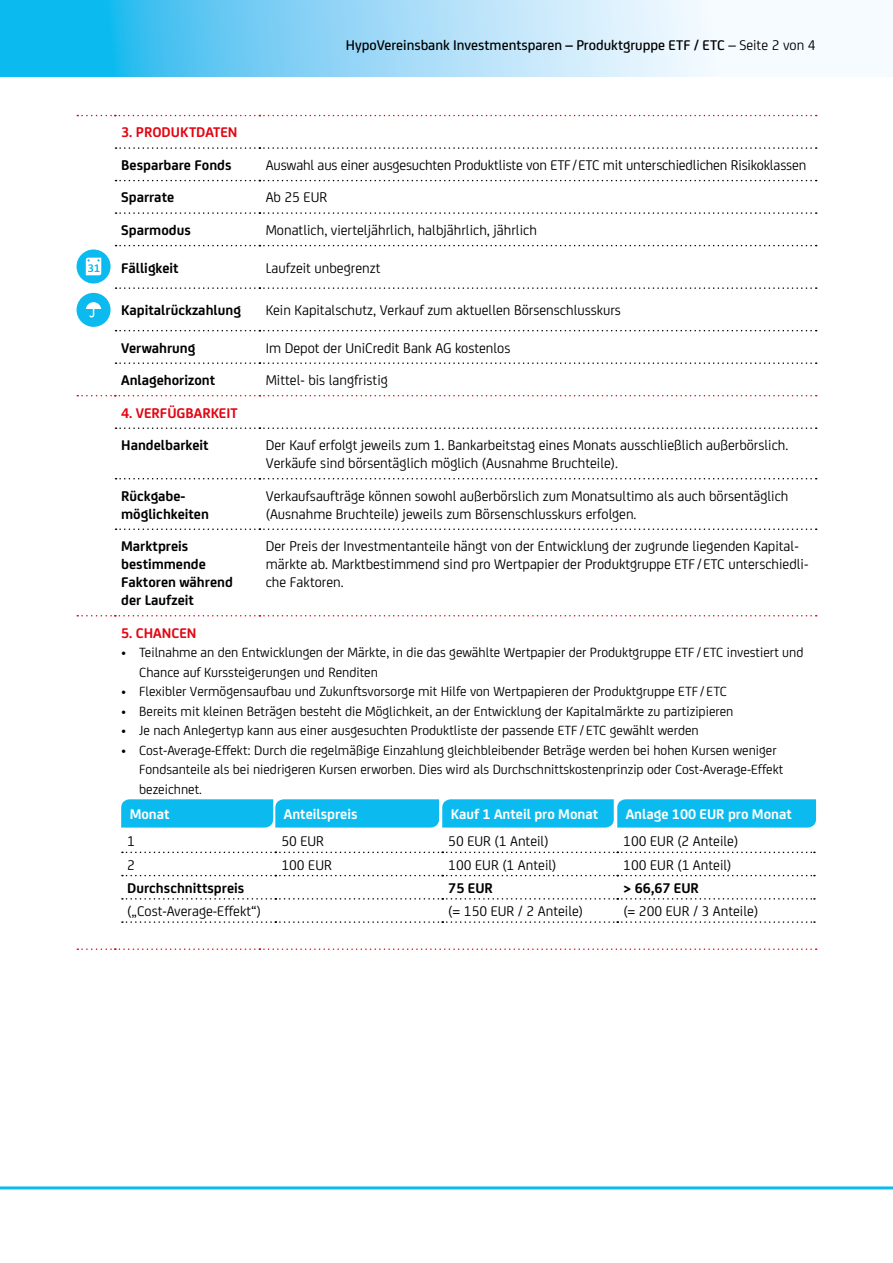
<style>
.page{position:relative;width:893px;height:1263px;background:#fff}
.page>*{position:absolute;margin:0;border:0;box-sizing:border-box;transform-origin:0 0}
.t1{font:15px/18px "Uni Credit";color:#000}
.t2{font:700 15px/18px "Uni Credit";color:#000}
.t3{font:500 15px "Uni Credit";color:#000}
.t4{font:700 15px "Uni Credit";color:#fff}
.t5{font:700 15px "Uni Credit";color:#e30613}
.t6{font:14.25px/19.5px "Uni Credit";color:#000}
.s1{font-weight:400}
</style>
<div class="page">
<svg style="left:0;top:0;width:717px;height:77px;background:#89d6f6"></svg>
<hr style="left:0;top:1186px;width:893px;height:3px;background:#0bbbef">
<svg style="left:116px;top:427px;width:701px;height:2px"></svg>
<svg style="left:116px;top:478px;width:701px;height:1px"></svg>
<svg style="left:116px;top:528px;width:701px;height:2px"></svg>
<svg style="left:77px;top:115px;width:740px;height:1px"></svg>
<svg style="left:116px;top:147px;width:701px;height:2px"></svg>
<svg style="left:77px;top:395px;width:740px;height:1px"></svg>
<svg style="left:77px;top:615px;width:740px;height:1px"></svg>
<svg style="left:77px;top:948px;width:740px;height:2px"></svg>
<svg style="left:116px;top:180px;width:701px;height:1px"></svg>
<svg style="left:116px;top:212px;width:701px;height:2px"></svg>
<svg style="left:116px;top:245px;width:701px;height:1px"></svg>
<svg style="left:116px;top:287px;width:701px;height:2px"></svg>
<svg style="left:116px;top:330px;width:701px;height:1px"></svg>
<svg style="left:116px;top:362px;width:701px;height:2px"></svg>
<svg style="left:77px;top:249px;width:34px;height:34px"></svg>
<svg style="left:86px;top:258px;width:15px;height:17px"></svg>
<div style="left:77px;top:293px;width:34px;height:34px;background:#0bbbef;border-radius:50%"></div>
<svg style="left:86px;top:302px;width:15px;height:15px"></svg>
<svg style="left:122px;top:851px;width:693px;height:2px"></svg>
<svg style="left:122px;top:875px;width:693px;height:1px"></svg>
<svg style="left:122px;top:898px;width:693px;height:1px"></svg>
<svg style="left:122px;top:921px;width:693px;height:2px"></svg>
<div style="left:121px;top:799px;width:695px;height:28px;background:#0bbbef"></div>
<p class="t3" style="left:346px;top:34px;width:471px">HypoVereinsbank Investmentsparen – Produktgruppe ETF / ETC <span class="s1">– Seite 2 von 4</span></p>
<p class="t5" style="left:121px;top:121px;width:118px">3. PRODUKTDATEN</p>
<p class="t2" style="left:121px;top:155px;width:112px">Besparbare Fonds</p>
<p class="t1" style="left:266px;top:155px;width:542px">Auswahl aus einer ausgesuchten Produktliste von ETF/ETC mit unterschiedlichen Risikoklassen</p>
<p class="t2" style="left:121px;top:187px;width:55px">Sparrate</p>
<p class="t1" style="left:266px;top:188px;width:63px">Ab 25 EUR</p>
<p class="t2" style="left:121px;top:220px;width:71px">Sparmodus</p>
<p class="t1" style="left:266px;top:220px;width:273px">Monatlich, vierteljährlich, halbjährlich, jährlich</p>
<p class="t2" style="left:121px;top:258px;width:59px">Fälligkeit</p>
<p class="t1" style="left:266px;top:258px;width:116px">Laufzeit unbegrenzt</p>
<p class="t2" style="left:121px;top:300px;width:121px">Kapitalrückzahlung</p>
<p class="t1" style="left:266px;top:300px;width:357px">Kein Kapitalschutz, Verkauf zum aktuellen Börsenschlusskurs</p>
<p class="t2" style="left:121px;top:338px;width:76px">Verwahrung</p>
<p class="t1" style="left:266px;top:338px;width:246px">Im Depot der UniCredit Bank AG kostenlos</p>
<p class="t2" style="left:121px;top:370px;width:95px">Anlagehorizont</p>
<p class="t1" style="left:266px;top:370px;width:124px">Mittel- bis langfristig</p>
<p class="t5" style="left:121px;top:401px;width:118px">4. VERFÜGBARKEIT</p>
<p class="t2" style="left:121px;top:435px;width:89px">Handelbarkeit</p>
<p class="t1" style="left:266px;top:435px;width:524px">Der Kauf erfolgt jeweils zum 1. Bankarbeitstag eines Monats ausschließlich außerbörslich.<br>Verkäufe sind börsentäglich möglich (Ausnahme Bruchteile).</p>
<p class="t2" style="left:121px;top:486px;width:89px">Rückgabe&shy;möglichkeiten</p>
<p class="t1" style="left:266px;top:486px;width:524px">Verkaufsaufträge können sowohl außerbörslich zum Monatsultimo als auch börsentäglich (Ausnahme Bruchteile) jeweils zum Börsenschlusskurs erfolgen.</p>
<p class="t2" style="left:121px;top:536px;width:113px">Marktpreis bestimmende<br>Faktoren während der Laufzeit</p>
<p class="t1" style="left:266px;top:536px;width:544px">Der Preis der Investmentanteile hängt von der Entwicklung der zugrunde liegenden Kapital&shy;märkte ab. Marktbestimmend sind pro Wertpapier der Produktgruppe ETF/ETC unterschiedli&shy;che Faktoren.</p>
<p class="t5" style="left:121px;top:621px;width:77px">5. CHANCEN</p>
<p class="t6" style="left:139px;top:642px;width:666px;text-indent:-18px">• Teilnahme an den Entwicklungen der Märkte, in die das gewählte Wertpapier der Produktgruppe ETF / ETC investiert und<br>Chance auf Kurssteigerungen und Renditen</p>
<p class="t6" style="left:121px;top:681px;width:607px">• Flexibler Vermögensaufbau und Zukunftsvorsorge mit Hilfe von Wertpapieren der Produktgruppe ETF / ETC</p>
<p class="t6" style="left:121px;top:700px;width:614px">• Bereits mit kleinen Beträgen besteht die Möglichkeit, an der Entwicklung der Kapitalmärkte zu partizipieren</p>
<p class="t6" style="left:121px;top:720px;width:579px">• Je nach Anlegertyp kann aus einer ausgesuchten Produktliste der passende ETF / ETC gewählt werden</p>
<p class="t6" style="left:139px;top:739px;width:646px;text-indent:-18px">• Cost-Average-Effekt: Durch die regelmäßige Einzahlung gleichbleibender Beträge werden bei hohen Kursen weniger<br>Fondsanteile als bei niedrigeren Kursen erworben. Dies wird als Durchschnittskostenprinzip oder Cost-Average-Effekt bezeichnet.</p>
<p class="t4" style="left:130px;top:803px;width:41px">Monat</p>
<p class="t4" style="left:284px;top:803px;width:75px">Anteilspreis</p>
<p class="t4" style="left:451px;top:803px;width:149px">Kauf 1 Anteil pro Monat</p>
<p class="t4" style="left:626px;top:803px;width:168px">Anlage 100 EUR pro Monat</p>
<p class="t1" style="left:127px;top:831px;width:9px">1</p>
<p class="t1" style="left:281px;top:831px;width:44px">50 EUR</p>
<p class="t1" style="left:448px;top:831px;width:102px">50 EUR (1 Anteil)</p>
<p class="t1" style="left:623px;top:831px;width:117px">100 EUR (2 Anteile)</p>
<p class="t1" style="left:127px;top:855px;width:9px">2</p>
<p class="t1" style="left:281px;top:855px;width:52px">100 EUR</p>
<p class="t1" style="left:448px;top:855px;width:110px">100 EUR (1 Anteil)</p>
<p class="t1" style="left:623px;top:855px;width:110px">100 EUR (1 Anteil)</p>
<p class="t2" style="left:127px;top:878px;width:119px">Durchschnittspreis</p>
<p class="t2" style="left:448px;top:878px;width:46px">75 EUR</p>
<p class="t2" style="left:623px;top:878px;width:77px">&gt; 66,67 EUR</p>
<p class="t1" style="left:127px;top:901px;width:135px">(„Cost-Average-Effekt“)</p>
<p class="t1" style="left:448px;top:901px;width:136px">(= 150 EUR / 2 Anteile)</p>
<p class="t1" style="left:623px;top:901px;width:136px">(= 200 EUR / 3 Anteile)</p>
</div>
